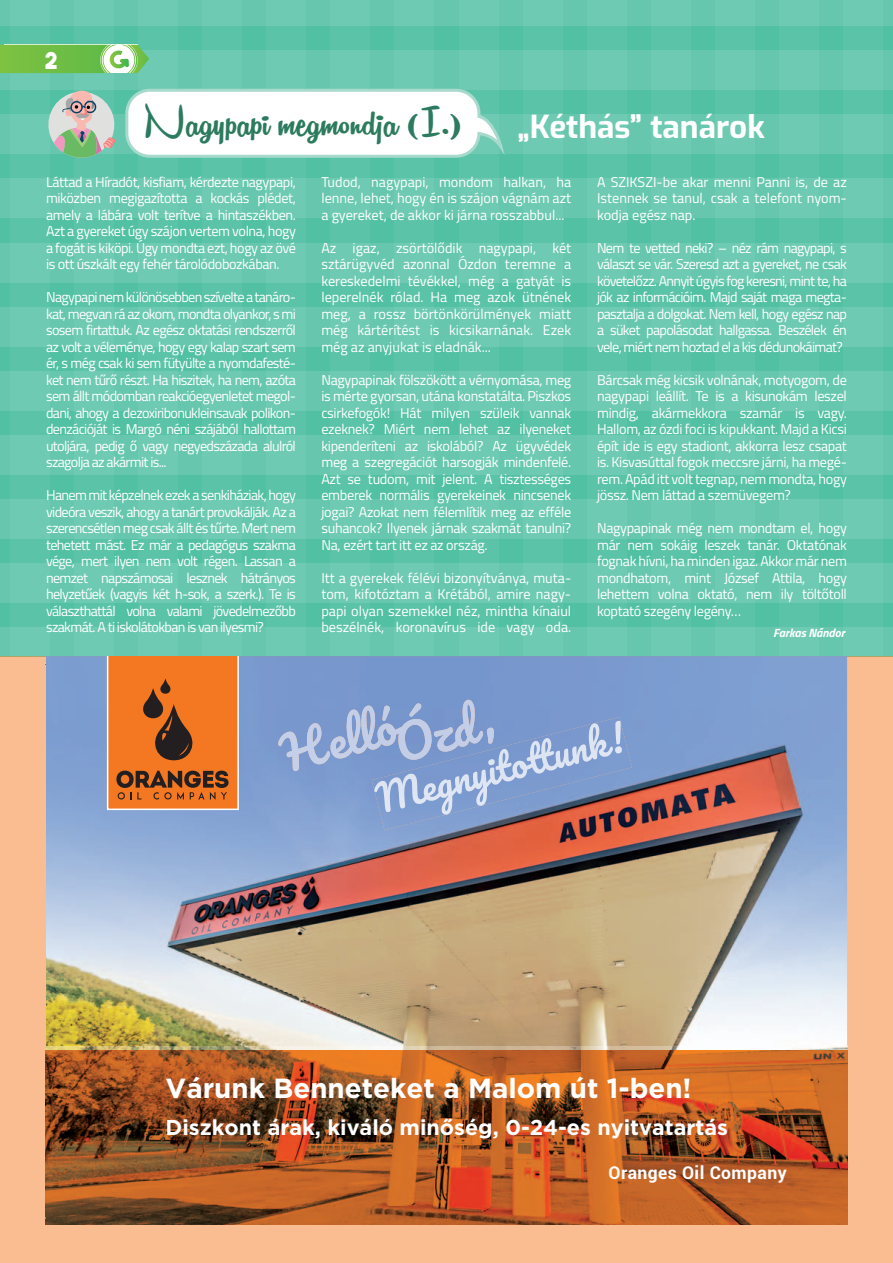
<style>
.page{position:relative;width:893px;height:1263px;background:#fff}
.page>*{position:absolute;margin:0;border:0;box-sizing:border-box;transform-origin:0 0}
.t1{font:49.5px "Remachine Script Personal Use";color:#2c7b5f}
.t2{font:700 27.6px "Gotham";color:#fff}
.t3{font:23.4px "The Bold Font";color:#fff}
.t4{font:700 21.45px "Gotham";color:#fff}
.t5{font:700 17.55px "Roboto";letter-spacing:.025em;color:#fff}
.t6{font:14.25px/16.5px "Titillium Web";letter-spacing:-.02em;color:#fff;text-align:justify}
.t7{font:italic 700 12px "Titillium Web";letter-spacing:-.005em;color:#fff}
.s1{font-family:"Exo";font-weight:700;font-size:31.5px;color:#fff}
</style>
<div class="page">
<div style="left:0;top:0;width:893px;height:656px;background:#51c0a3"></div>
<div style="left:0;top:627px;width:893px;height:29px;background:#66c7ae"></div>
<div style="left:0;top:563px;width:893px;height:40px;background:#66c7ae"></div>
<div style="left:0;top:499px;width:893px;height:40px;background:#66c7ae"></div>
<div style="left:0;top:435px;width:893px;height:40px;background:#66c7ae"></div>
<div style="left:0;top:371px;width:893px;height:40px;background:#66c7ae"></div>
<div style="left:0;top:307px;width:893px;height:39px;background:#66c7ae"></div>
<div style="left:0;top:243px;width:893px;height:39px;background:#66c7ae"></div>
<div style="left:0;top:179px;width:893px;height:39px;background:#66c7ae"></div>
<div style="left:0;top:114px;width:893px;height:40px;background:#66c7ae"></div>
<div style="left:0;top:50px;width:893px;height:40px;background:#66c7ae"></div>
<div style="left:0;top:0;width:893px;height:26px;background:#66c7ae"></div>
<div style="left:843px;top:0;width:40px;height:656px;background:linear-gradient(to right,#67c7ae,#67c7ae)"></div>
<div style="left:779px;top:0;width:40px;height:656px;background:linear-gradient(to right,#67c7ae,#67c7ae)"></div>
<div style="left:715px;top:0;width:40px;height:656px;background:linear-gradient(to right,#67c7ae,#67c7ae)"></div>
<div style="left:651px;top:0;width:40px;height:656px;background:linear-gradient(to right,#67c7ae,#67c7ae)"></div>
<div style="left:587px;top:0;width:40px;height:656px;background:linear-gradient(to right,#67c7ae,#67c7ae)"></div>
<div style="left:523px;top:0;width:39px;height:656px;background:linear-gradient(to right,#67c7ae,#67c7ae)"></div>
<div style="left:459px;top:0;width:39px;height:656px;background:linear-gradient(to right,#67c7ae,#67c7ae)"></div>
<div style="left:395px;top:0;width:39px;height:656px;background:linear-gradient(to right,#67c7ae,#67c7ae)"></div>
<div style="left:330px;top:0;width:40px;height:656px;background:linear-gradient(to right,#67c7ae,#67c7ae)"></div>
<div style="left:266px;top:0;width:40px;height:656px;background:linear-gradient(to right,#67c7ae,#67c7ae)"></div>
<div style="left:202px;top:0;width:40px;height:656px;background:linear-gradient(to right,#67c7ae,#67c7ae)"></div>
<div style="left:138px;top:0;width:40px;height:656px;background:linear-gradient(to right,#67c7ae,#67c7ae)"></div>
<div style="left:74px;top:0;width:40px;height:656px;background:linear-gradient(to right,#67c8ae,#67c8ae)"></div>
<div style="left:10px;top:0;width:40px;height:656px;background:linear-gradient(to right,#67c7ae,#67c8ae)"></div>
<div style="left:0;top:656px;width:893px;height:607px;background:#f9bd91"></div>
<svg style="left:0;top:45px;width:149px;height:28px;background:#84c863"></svg>
<img style="left:46px;top:656px;width:801px;height:568px">
<svg style="left:107px;top:656px;width:132px;height:154px;background:#d66e28"></svg>
<img style="left:372px;top:717px;width:260px;height:113px">
<img style="left:504px;top:721px;width:117px;height:56px">
<img style="left:353px;top:700px;width:130px;height:52px">
<img style="left:487px;top:728px;width:7px;height:16px">
<svg style="left:44px;top:87px;width:461px;height:75px"></svg>
<h3 class="t3" style="left:45px;top:45px;width:15px">2</h3>
<h1 class="t1" style="left:145px;top:94px;width:621px">Nagypapi megmondja (I.) <span class="s1">„Kéthás” tanárok</span></h1>
<p class="t6" style="left:46px;top:173px;width:251px">Láttad a Híradót, kisfiam, kérdezte nagypapi, miközben megigazította a kockás plédet, amely a lábára volt terítve a hintaszékben.<br>Azt a gyereket úgy szájon vertem volna, hogy a fogát is kiköpi. Úgy mondta ezt, hogy az övé is ott úszkált egy fehér tárolódobozkában.</p>
<p class="t6" style="left:46px;top:288px;width:251px">Nagypapi nem különösebben szívelte a tanáro&shy;kat, megvan rá az okom, mondta olyankor, s mi sosem firtattuk. Az egész oktatási rendszerről az volt a véleménye, hogy egy kalap szart sem ér, s még csak ki sem fütyülte a nyomdafesté&shy;ket nem tűrő részt. Ha hiszitek, ha nem, azóta sem állt módomban reakcióegyenletet megol&shy;dani, ahogy a dezoxiribonukleinsavak polikon&shy;denzációját is Margó néni szájából hallottam utoljára, pedig ő vagy negyedszázada alulról szagolja az akármit is...</p>
<p class="t6" style="left:46px;top:486px;width:251px">Hanem mit képzelnek ezek a senkiháziak, hogy videóra veszik, ahogy a tanárt provokálják. Az a szerencsétlen meg csak állt és tűrte. Mert nem tehetett mást. Ez már a pedagógus szakma vége, mert ilyen nem volt régen. Lassan a nemzet napszámosai lesznek hátrányos helyzetűek (vagyis két h-sok, a szerk.). Te is választhattál volna valami jövedelmezőbb szakmát. A ti iskolátokban is van ilyesmi?</p>
<p class="t6" style="left:321px;top:173px;width:251px">Tudod, nagypapi, mondom halkan, ha lenne, lehet, hogy én is szájon vágnám azt a gyereket, de akkor ki járna rosszabbul...</p>
<p class="t6" style="left:321px;top:239px;width:251px">Az igaz, zsörtölődik nagypapi, két sztárügyvéd azonnal Ózdon teremne a kereskedelmi tévékkel, még a gatyát is leperelnék rólad. Ha meg azok ütnének meg, a rossz börtönkörülmények miatt még kártérítést is kicsikarnának. Ezek még az anyjukat is eladnák...</p>
<p class="t6" style="left:321px;top:371px;width:251px">Nagypapinak fölszökött a vérnyomása, meg is mérte gyorsan, utána konstatálta. Piszkos csirkefogók! Hát milyen szüleik vannak ezeknek? Miért nem lehet az ilyeneket kipenderíteni az iskolából? Az ügyvédek meg a szegregációt harsogják mindenfelé.<br>Azt se tudom, mit jelent. A tisztességes emberek normális gyerekeinek nincsenek jogai? Azokat nem félemlítik meg az efféle suhancok? Ilyenek járnak szakmát tanulni?<br>Na, ezért tart itt ez az ország.</p>
<p class="t6" style="left:321px;top:569px;width:251px">Itt a gyerekek félévi bizonyítványa, muta&shy;tom, kifotóztam a Krétából, amire nagy&shy;papi olyan szemekkel néz, mintha kínaiul beszélnék, koronavírus ide vagy oda.</p>
<p class="t6" style="left:597px;top:173px;width:251px">A SZIKSZI-be akar menni Panni is, de az Istennek se tanul, csak a telefont nyom&shy;kodja egész nap.</p>
<p class="t6" style="left:597px;top:239px;width:251px">Nem te vetted neki? – néz rám nagypapi, s választ se vár. Szeresd azt a gyereket, ne csak követelőzz. Annyit úgyis fog keresni, mint te, ha jók az információim. Majd saját maga megta&shy;pasztalja a dolgokat. Nem kell, hogy egész nap a süket papolásodat hallgassa. Beszélek én vele, miért nem hoztad el a kis dédunokáimat?</p>
<p class="t6" style="left:597px;top:371px;width:251px">Bárcsak még kicsik volnának, motyogom, de nagypapi leállít. Te is a kisunokám leszel mindig, akármekkora szamár is vagy.<br>Hallom, az ózdi foci is kipukkant. Majd a Kicsi épít ide is egy stadiont, akkorra lesz csapat is. Kisvasúttal fogok meccsre járni, ha megé&shy;rem. Apád itt volt tegnap, nem mondta, hogy jössz. Nem láttad a szemüvegem?</p>
<p class="t6" style="left:597px;top:519px;width:251px">Nagypapinak még nem mondtam el, hogy már nem sokáig leszek tanár. Oktatónak fognak hívni, ha minden igaz. Akkor már nem mondhatom, mint József Attila, hogy lehettem volna oktató, nem ily töltőtoll koptató szegény legény…</p>
<p class="t7" style="left:773px;top:623px;width:73px">Farkas Nándor</p>
<h2 class="t2" style="left:166px;top:1070px;width:527px">Várunk Benneteket a Malom út 1-ben!</h2>
<h3 class="t4" style="left:166px;top:1113px;width:564px">Diszkont árak, kiváló minőség, 0-24-es nyitvatartás</h3>
<p class="t5" style="left:609px;top:1160px;width:180px">Oranges Oil Company</p>
</div>
